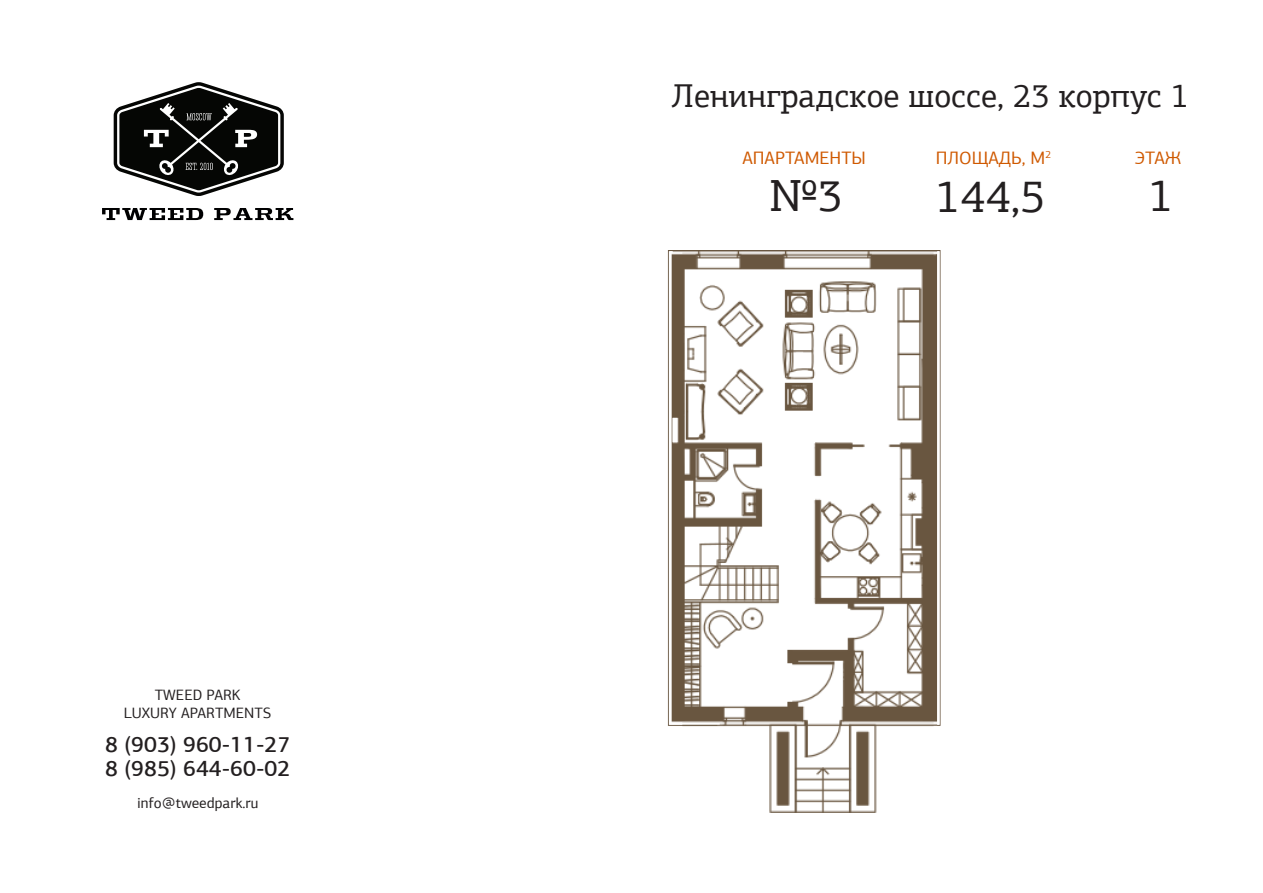
<style>
.page{position:relative;width:1263px;height:893px;background:#fff}
.page>*{position:absolute;margin:0;border:0;box-sizing:border-box;transform-origin:0 0}
.t1{font:45px "PF Agora Slab Pro";color:#231f20}
.t2{font:33px "PF Agora Slab Pro";color:#231f20}
.t3{font:500 22.5px "PF Agora Sans Pro";color:#231f20}
.t4{font:18px "PF Agora Sans Pro";color:#cf5900}
.t5{font:15px "PF Agora Sans Pro";color:#231f20}
</style>
<div class="page">
<svg style="left:114px;top:82px;width:170px;height:114px"></svg>
<svg style="left:102px;top:208px;width:101px;height:12px"></svg>
<svg style="left:214px;top:208px;width:79px;height:12px"></svg>
<img style="left:667px;top:251px;width:274px;height:561px">
<p class="t5" style="left:155px;top:686px;width:87px">TWEED PARK</p>
<p class="t5" style="left:124px;top:704px;width:149px">LUXURY APARTMENTS</p>
<p class="t3" style="left:105px;top:731px;width:187px">8 (903) 960-11-27</p>
<p class="t3" style="left:105px;top:755px;width:187px">8 (985) 644-60-02</p>
<p class="t5" style="left:137px;top:794px;width:123px">info@tweedpark.ru</p>
<p class="t2" style="left:671px;top:75px;width:519px">Ленинградское шоссе, 23 корпус 1</p>
<p class="t4" style="left:742px;top:147px;width:125px">АПАРТАМЕНТЫ</p>
<p class="t4" style="left:936px;top:147px;width:117px">ПЛОЩАДЬ, М<sup>2</sup></p>
<p class="t4" style="left:1135px;top:147px;width:48px">ЭТАЖ</p>
<p class="t1" style="left:769px;top:168px;width:75px">№3</p>
<p class="t1" style="left:935px;top:169px;width:111px">144,5</p>
<p class="t1" style="left:1148px;top:168px;width:27px">1</p>
</div>
